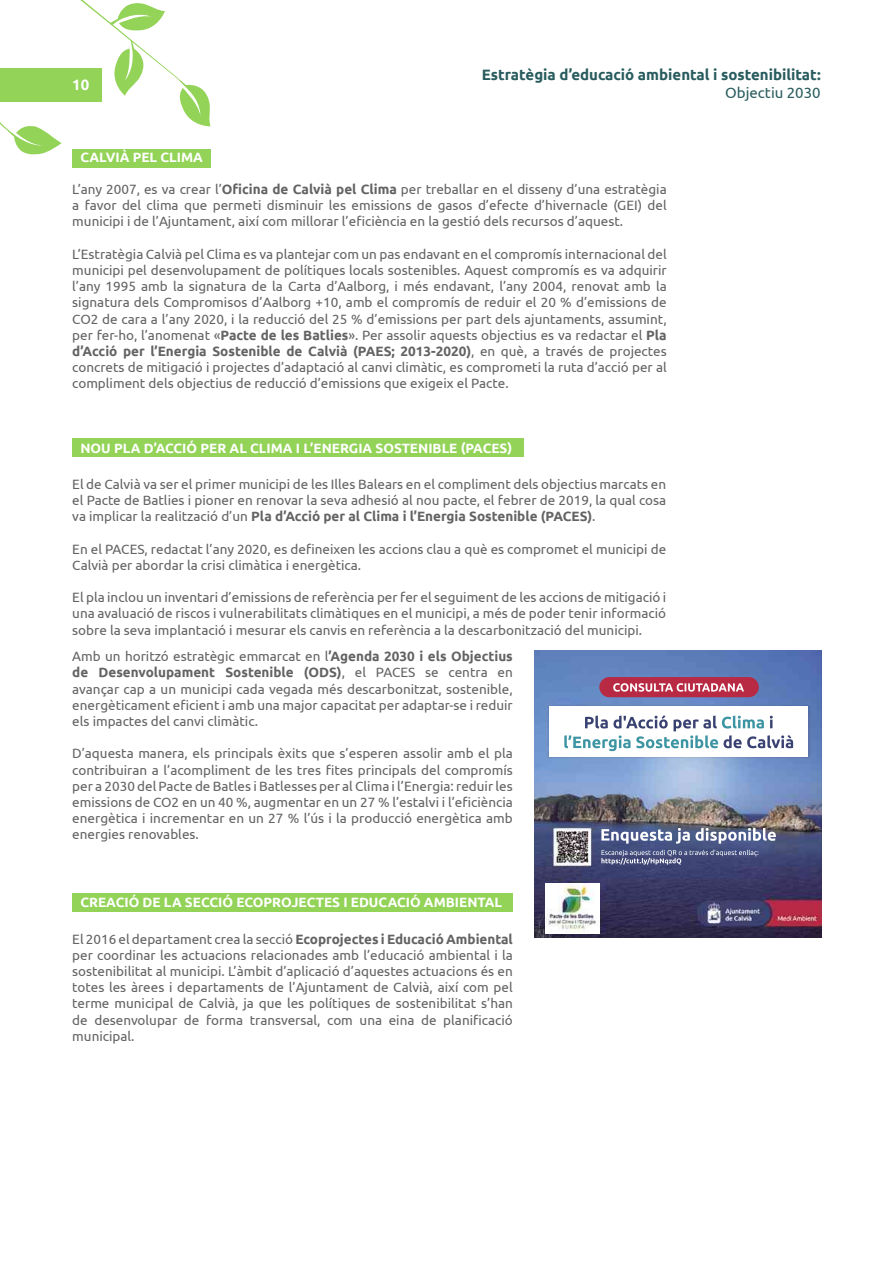
<style>
.page{position:relative;width:893px;height:1263px;background:#fff}
.page>*{position:absolute;margin:0;border:0;box-sizing:border-box;transform-origin:0 0}
.t1{font:700 15px "Ubuntu";color:#295c5e}
.t2{font:15px "Ubuntu";color:#295c5e}
.t3{font:700 15px "Ubuntu";color:#fff}
.t4{font:13.5px/16.2px "Ubuntu";color:#636363;text-align:justify}
.t5{font:700 13.5px "Ubuntu";color:#fff}
.s1{font-weight:700}
</style>
<div class="page">
<div style="left:0;top:68px;width:101px;height:33px;background:#93d358"></div>
<svg style="left:73px;top:0;width:137px;height:127px"></svg>
<svg style="left:0;top:101px;width:62px;height:54px"></svg>
<div style="left:72px;top:438px;width:451px;height:19px;background:#93d358"></div>
<img style="left:535px;top:651px;width:286px;height:286px">
<img style="left:546px;top:883px;width:53px;height:50px">
<img style="left:599px;top:677px;width:160px;height:20px;border-radius:10px">
<img style="left:550px;top:707px;width:258px;height:50px">
<div style="left:72px;top:893px;width:441px;height:18px;background:#93d358"></div>
<div style="left:72px;top:149px;width:138px;height:19px;background:#93d358"></div>
<p class="t3" style="left:72px;top:76px;width:19px">10</p>
<p class="t1" style="left:482px;top:65px;width:340px">Estratègia d’educació ambiental i sostenibilitat:</p>
<p class="t2" style="left:725px;top:83px;width:97px">Objectiu 2030</p>
<p class="t5" style="left:80px;top:149px;width:124px">CALVIÀ PEL CLIMA</p>
<p class="t4" style="left:72px;top:181px;width:596px">L’any 2007, es va crear l’<span class="s1">Oficina de Calvià pel Clima</span> per treballar en el disseny d’una estratègia a favor del clima que permeti disminuir les emissions de gasos d’efecte d’hivernacle (GEI) del municipi i de l’Ajuntament, així com millorar l’eficiència en la gestió dels recursos d’aquest.</p>
<p class="t4" style="left:72px;top:245px;width:596px">L’Estratègia Calvià pel Clima es va plantejar com un pas endavant en el compromís internacional del municipi pel desenvolupament de polítiques locals sostenibles. Aquest compromís es va adquirir l’any 1995 amb la signatura de la Carta d’Aalborg, i més endavant, l’any 2004, renovat amb la signatura dels Compromisos d’Aalborg +10, amb el compromís de reduir el 20 % d’emissions de CO2 de cara a l’any 2020, i la reducció del 25 % d’emissions per part dels ajuntaments, assumint, per fer-ho, l’anomenat «<span class="s1">Pacte de les Batlies</span>». Per assolir aquests objectius es va redactar el <span class="s1">Pla d’Acció per l’Energia Sostenible de Calvià (PAES; 2013-2020)</span>, en què, a través de projectes concrets de mitigació i projectes d’adaptació al canvi climàtic, es comprometi la ruta d’acció per al compliment dels objectius de reducció d’emissions que exigeix el Pacte.</p>
<p class="t5" style="left:80px;top:440px;width:433px">NOU PLA D’ACCIÓ PER AL CLIMA I L’ENERGIA SOSTENIBLE (PACES)</p>
<p class="t4" style="left:72px;top:475px;width:595px">El de Calvià va ser el primer municipi de les Illes Balears en el compliment dels objectius marcats en el Pacte de Batlies i pioner en renovar la seva adhesió al nou pacte, el febrer de 2019, la qual cosa va implicar la realització d’un <span class="s1">Pla d’Acció per al Clima i l’Energia Sostenible (PACES)</span>.</p>
<p class="t4" style="left:72px;top:540px;width:595px">En el PACES, redactat l’any 2020, es defineixen les accions clau a què es compromet el municipi de<br>Calvià per abordar la crisi climàtica i energètica.</p>
<p class="t4" style="left:72px;top:589px;width:595px">El pla inclou un inventari d’emissions de referència per fer el seguiment de les accions de mitigació i una avaluació de riscos i vulnerabilitats climàtiques en el municipi, a més de poder tenir informació sobre la seva implantació i mesurar els canvis en referència a la descarbonització del municipi.</p>
<p class="t4" style="left:72px;top:648px;width:442px">Amb un horitzó estratègic emmarcat en l<span class="s1">’Agenda 2030 i els Objectius de Desenvolupament Sostenible (ODS)</span>, el PACES se centra en avançar cap a un municipi cada vegada més descarbonitzat, sostenible, energèticament eficient i amb una major capacitat per adaptar-se i reduir els impactes del canvi climàtic.</p>
<p class="t4" style="left:72px;top:745px;width:442px">D’aquesta manera, els principals èxits que s’esperen assolir amb el pla contribuiran a l’acompliment de les tres fites principals del compromís per a 2030 del Pacte de Batles i Batlesses per al Clima i l’Energia: reduir les emissions de CO2 en un 40 %, augmentar en un 27 % l’estalvi i l’eficiència energètica i incrementar en un 27 % l’ús i la producció energètica amb energies renovables.</p>
<p class="t5" style="left:80px;top:894px;width:423px">CREACIÓ DE LA SECCIÓ ECOPROJECTES I EDUCACIÓ AMBIENTAL</p>
<p class="t4" style="left:72px;top:930px;width:442px">El 2016 el departament crea la secció <span class="s1">Ecoprojectes i Educació Ambiental </span>per coordinar les actuacions relacionades amb l’educació ambiental i la sostenibilitat al municipi. L’àmbit d’aplicació d’aquestes actuacions és en totes les àrees i departaments de l’Ajuntament de Calvià, així com pel terme municipal de Calvià, ja que les polítiques de sostenibilitat s’han de desenvolupar de forma transversal, com una eina de planificació municipal.</p>
</div>
